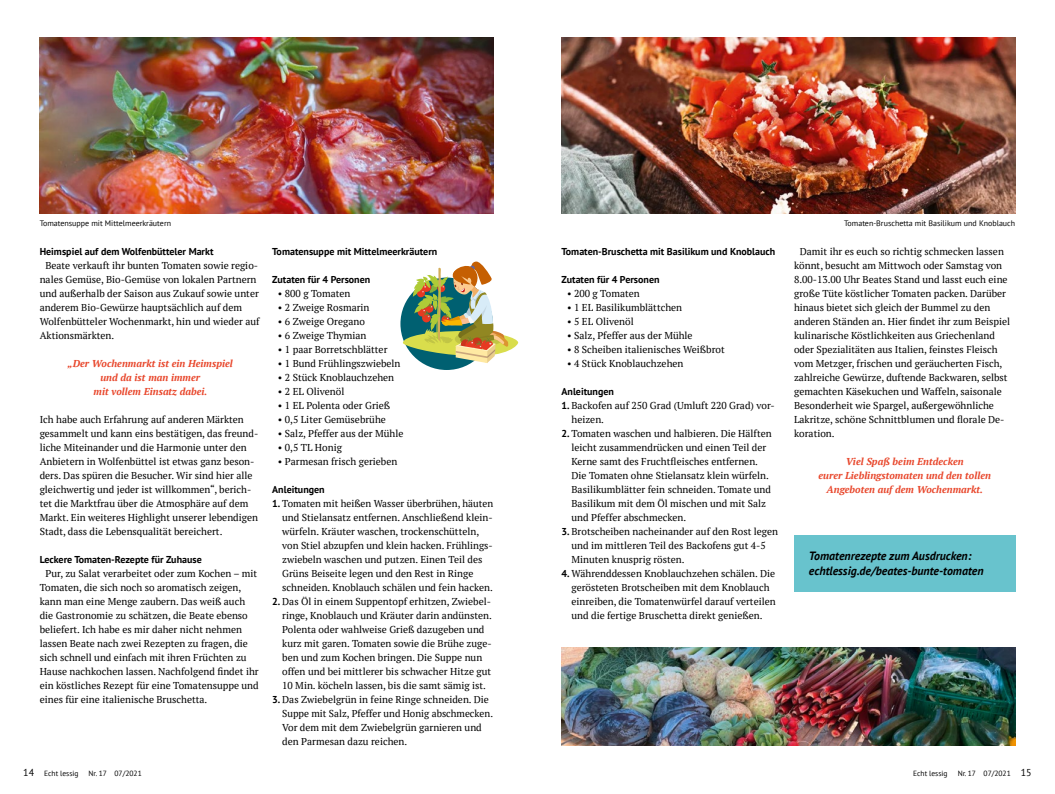
<style>
.page{position:relative;width:1055px;height:794px;background:#fff}
.page>*{position:absolute;margin:0;border:0;box-sizing:border-box;transform-origin:0 0}
.t1{font:italic 700 12px/14.4px "PT Sans";color:#000}
.t2{font:10px/14px "PT Serif";color:#000}
.t3{font:700 10px "PT Sans";color:#000}
.t4{font:italic 700 10px/14px "PT Serif";color:#e8472c;text-align:center}
.t5{font:10px "PT Sans";color:#000}
.t6{font:8px "PT Sans";color:#000}
.t7{font:7.5px "PT Sans";color:#000}
.s1{font-family:"PT Sans";font-weight:700}
.s2{font-size:10px}
</style>
<div class="page">
<img style="left:40px;top:37px;width:453px;height:176px">
<img style="left:561px;top:37px;width:454px;height:176px">
<img style="left:561px;top:647px;width:454px;height:99px">
<div style="left:794px;top:535px;width:221px;height:56px;background:#68c3cd"></div>
<div style="left:400px;top:277px;width:93px;height:93px;background:#006071;border-radius:50%"></div>
<img style="left:403px;top:261px;width:115px;height:102px">
<p class="t6" style="left:40px;top:218px;width:133px">Tomatensuppe mit Mittelmeerkräutern</p>
<p class="t6" style="left:844px;top:218px;width:173px">Tomaten-Bruschetta mit Basilikum und Knoblauch</p>
<p class="t3" style="left:40px;top:245px;width:175px">Heimspiel auf dem Wolfenbütteler Markt</p>
<p class="t2" style="left:40px;top:258px;width:221px;text-indent:6px">Beate verkauft ihr bunten Tomaten sowie regio&shy;nales Gemüse, Bio-Gemüse von lokalen Partnern und außerhalb der Saison aus Zukauf sowie unter anderem Bio-Gewürze hauptsächlich auf dem Wolfenbütteler Wochenmarkt, hin und wieder auf Aktionsmärkten.</p>
<p class="t4" style="left:68px;top:356px;width:167px">„Der Wochenmarkt ist ein Heimspiel und da ist man immer<br>mit vollem Einsatz dabei.</p>
<p class="t2" style="left:40px;top:412px;width:220px">Ich habe auch Erfahrung auf anderen Märkten gesammelt und kann eins bestätigen, das freund&shy;liche Miteinander und die Harmonie unter den Anbietern in Wolfenbüttel ist etwas ganz beson&shy;ders. Das spüren die Besucher. Wir sind hier alle gleichwertig und jeder ist willkommen“, berich&shy;tet die Marktfrau über die Atmosphäre auf dem Markt. Ein weiteres Highlight unserer lebendigen Stadt, dass die Lebensqualität bereichert.</p>
<p class="t3" style="left:40px;top:553px;width:163px">Leckere Tomaten-Rezepte für Zuhause</p>
<p class="t2" style="left:40px;top:566px;width:220px;text-indent:6px">Pur, zu Salat verarbeitet oder zum Kochen – mit Tomaten, die sich noch so aromatisch zeigen, kann man eine Menge zaubern. Das weiß auch die Gastronomie zu schätzen, die Beate ebenso beliefert. Ich habe es mir daher nicht nehmen lassen Beate nach zwei Rezepten zu fragen, die sich schnell und einfach mit ihren Früchten zu Hause nachkochen lassen. Nachfolgend findet ihr ein köstliches Rezept für eine Tomatensuppe und eines für eine italienische Bruschetta.</p>
<p class="t3" style="left:272px;top:245px;width:166px">Tomatensuppe mit Mittelmeerkräutern</p>
<p class="t3" style="left:272px;top:273px;width:99px">Zutaten für 4 Personen</p>
<p class="t2" style="left:278px;top:286px;width:74px">• 800 g Tomaten</p>
<p class="t2" style="left:278px;top:300px;width:93px">• 2 Zweige Rosmarin</p>
<p class="t2" style="left:278px;top:314px;width:88px">• 6 Zweige Oregano</p>
<p class="t2" style="left:278px;top:328px;width:90px">• 6 Zweige Thymian</p>
<p class="t2" style="left:278px;top:342px;width:111px">• 1 paar Borretschblätter</p>
<p class="t2" style="left:278px;top:356px;width:124px">• 1 Bund Frühlingszwiebeln</p>
<p class="t2" style="left:278px;top:370px;width:118px">• 2 Stück Knoblauchzehen</p>
<p class="t2" style="left:278px;top:384px;width:68px">• 2 EL Olivenöl</p>
<p class="t2" style="left:278px;top:398px;width:114px">• 1 EL Polenta oder Grieß</p>
<p class="t2" style="left:278px;top:412px;width:109px">• 0,5 Liter Gemüsebrühe</p>
<p class="t2" style="left:278px;top:426px;width:127px">• Salz, Pfeffer aus der Mühle</p>
<p class="t2" style="left:278px;top:440px;width:66px">• 0,5 TL Honig</p>
<p class="t2" style="left:278px;top:454px;width:121px">• Parmesan frisch gerieben</p>
<p class="t3" style="left:272px;top:483px;width:54px">Anleitungen</p>
<p class="t2" style="left:282px;top:496px;width:212px;text-indent:-10px"><span class="s1">1.</span> Tomaten mit heißen Wasser überbrühen, häuten und Stielansatz entfernen. Anschließend klein&shy;würfeln. Kräuter waschen, trockenschütteln, von Stiel abzupfen und klein hacken. Frühlings&shy;zwiebeln waschen und putzen. Einen Teil des Grüns Beiseite legen und den Rest in Ringe schneiden. Knoblauch schälen und fein hacken.</p>
<p class="t2" style="left:282px;top:594px;width:211px;text-indent:-10px"><span class="s1">2.</span> Das Öl in einem Suppentopf erhitzen, Zwiebel&shy;ringe, Knoblauch und Kräuter darin andünsten.<br>Polenta oder wahlweise Grieß dazugeben und kurz mit garen. Tomaten sowie die Brühe zuge&shy;ben und zum Kochen bringen. Die Suppe nun offen und bei mittlerer bis schwacher Hitze gut 10 Min. köcheln lassen, bis die samt sämig ist.</p>
<p class="t2" style="left:282px;top:692px;width:212px;text-indent:-10px"><span class="s1">3.</span> Das Zwiebelgrün in feine Ringe schneiden. Die Suppe mit Salz, Pfeffer und Honig abschmecken.<br>Vor dem mit dem Zwiebelgrün garnieren und den Parmesan dazu reichen.</p>
<p class="t3" style="left:561px;top:245px;width:215px">Tomaten-Bruschetta mit Basilikum und Knoblauch</p>
<p class="t3" style="left:561px;top:273px;width:99px">Zutaten für 4 Personen</p>
<p class="t2" style="left:567px;top:286px;width:74px">• 200 g Tomaten</p>
<p class="t2" style="left:567px;top:300px;width:116px">• 1 EL Basilikumblättchen</p>
<p class="t2" style="left:567px;top:314px;width:68px">• 5 EL Olivenöl</p>
<p class="t2" style="left:567px;top:328px;width:127px">• Salz, Pfeffer aus der Mühle</p>
<p class="t2" style="left:567px;top:342px;width:159px">• 8 Scheiben italienisches Weißbrot</p>
<p class="t2" style="left:567px;top:356px;width:118px">• 4 Stück Knoblauchzehen</p>
<p class="t3" style="left:561px;top:385px;width:54px">Anleitungen</p>
<p class="t2" style="left:571px;top:398px;width:205px;text-indent:-10px"><span class="s1">1.</span> Backofen auf 250 Grad (Umluft 220 Grad) vor&shy;heizen.</p>
<p class="t2" style="left:571px;top:426px;width:202px;text-indent:-10px"><span class="s1">2.</span> Tomaten waschen und halbieren. Die Hälften leicht zusammendrücken und einen Teil der Kerne samt des Fruchtfleisches entfernen.<br>Die Tomaten ohne Stielansatz klein würfeln.<br>Basilikumblätter fein schneiden. Tomate und Basilikum mit dem Öl mischen und mit Salz und Pfeffer abschmecken.</p>
<p class="t2" style="left:571px;top:524px;width:208px;text-indent:-10px"><span class="s1">3.</span> Brotscheiben nacheinander auf den Rost legen und im mittleren Teil des Backofens gut 4-5<br>Minuten knusprig rösten.</p>
<p class="t2" style="left:571px;top:566px;width:206px;text-indent:-10px"><span class="s1">4.</span> Währenddessen Knoblauchzehen schälen. Die gerösteten Brotscheiben mit dem Knoblauch einreiben, die Tomatenwürfel darauf verteilen und die fertige Bruschetta direkt genießen.</p>
<p class="t2" style="left:794px;top:244px;width:217px;text-indent:6px">Damit ihr es euch so richtig schmecken lassen könnt, besucht am Mittwoch oder Samstag von 8.00-13.00 Uhr Beates Stand und lasst euch eine große Tüte köstlicher Tomaten packen. Darüber hinaus bietet sich gleich der Bummel zu den anderen Ständen an. Hier findet ihr zum Beispiel kulinarische Köstlichkeiten aus Griechenland oder Spezialitäten aus Italien, feinstes Fleisch vom Metzger, frischen und geräucherten Fisch, zahlreiche Gewürze, duftende Backwaren, selbst gemachten Käsekuchen und Waffeln, saisonale Besonderheit wie Spargel, außergewöhnliche Lakritze, schöne Schnittblumen und florale De&shy;koration.</p>
<p class="t4" style="left:818px;top:454px;width:174px">Viel Spaß beim Entdecken<br>eurer Lieblingstomaten und den tollen<br>Angeboten auf dem Wochenmarkt.</p>
<p class="t1" style="left:809px;top:549px;width:176px">Tomatenrezepte zum Ausdrucken: echtlessig.de/beates-bunte-tomaten</p>
<p class="t5" style="left:23px;top:765px;width:12px">14</p>
<p class="t7" style="left:44px;top:768px;width:36px">Echt lessig</p>
<p class="t7" style="left:89px;top:768px;width:55px">Nr. 17 07/2021</p>
<p class="t7" style="left:913px;top:768px;width:36px">Echt lessig</p>
<p class="t7" style="left:957px;top:768px;width:76px">Nr. 17 07/2021 <span class="s2">15</span></p>
</div>
